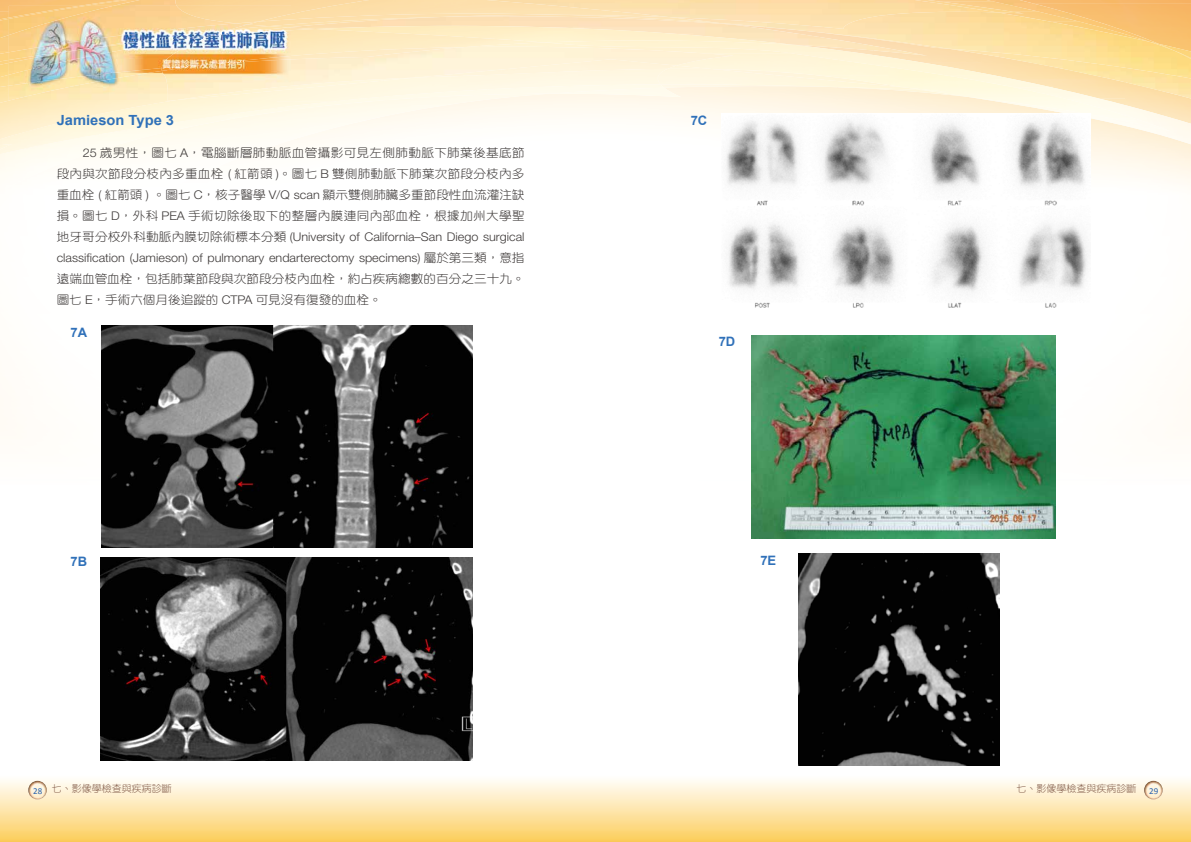
<style>
.page{position:relative;width:1191px;height:842px;background:#fff}
.page>*{position:absolute;margin:0;border:0;box-sizing:border-box;transform-origin:0 0}
.t1{font:700 14px "Arial";color:#3071b9;scale:1.05 1}
.t2{font:700 13px "Arial";letter-spacing:-.01em;color:#3071b9}
.t3{font:12px/21px "DF Yuan Std W3";letter-spacing:.005em;color:#3e3a39;text-align:justify;scale:1.05 1}
.t4{font:300 12px/21px "Helvetica Neue LT Pro";color:#3e3a39;scale:1.05 1}
.t5{font:10px "DF Yuan Std W3";color:#876250}
.t6{font:9px "Calibri";color:#2a62ae}
.s1{font-family:"Helvetica Neue LT Pro";font-weight:300}
.s2{font-family:"DF Yuan Std W3";font-weight:400}
</style>
<div class="page">
<img style="left:100px;top:557px;width:34px;height:175px">
<img style="left:1158px;top:0;width:33px;height:3px">
<img style="left:1158px;top:3px;width:33px;height:9px">
<img style="left:478px;top:97px;width:503px;height:239px">
<img style="left:1017px;top:111px;width:36px;height:225px">
<img style="left:411px;top:106px;width:67px;height:374px">
<img style="left:981px;top:111px;width:36px;height:225px">
<img style="left:1053px;top:335px;width:3px;height:145px">
<img style="left:967px;top:105px;width:98px;height:6px">
<img style="left:1128px;top:106px;width:35px;height:30px">
<img style="left:1053px;top:111px;width:67px;height:12px">
<img style="left:1162px;top:115px;width:29px;height:31px">
<img style="left:1111px;top:123px;width:18px;height:4px">
<div style="left:306px;top:101px;width:105px;height:29px;background:#fffbf0"></div>
<img style="left:410px;top:101px;width:140px;height:5px">
<img style="left:410px;top:105px;width:34px;height:6px">
<img style="left:305px;top:129px;width:23px;height:7px">
<img style="left:959px;top:100px;width:70px;height:5px">
<img style="left:1029px;top:100px;width:36px;height:10px">
<img style="left:1065px;top:100px;width:71px;height:21px">
<img style="left:1136px;top:119px;width:35px;height:12px">
<img style="left:1120px;top:120px;width:16px;height:4px">
<div style="left:734px;top:80px;width:189px;height:10px;background:#fff7dd"></div>
<img style="left:0;top:88px;width:9px;height:12px">
<img style="left:906px;top:88px;width:42px;height:4px">
<img style="left:948px;top:80px;width:243px;height:20px">
<img style="left:277px;top:102px;width:69px;height:10px">
<img style="left:345px;top:102px;width:36px;height:2px">
<img style="left:291px;top:56px;width:443px;height:45px">
<img style="left:383px;top:75px;width:107px;height:22px">
<div style="left:489px;top:78px;width:178px;height:11px;background:#fff9e7"></div>
<img style="left:277px;top:81px;width:106px;height:21px">
<img style="left:276px;top:101px;width:58px;height:7px">
<div style="left:416px;top:59px;width:254px;height:19px;background:#fff4db"></div>
<svg style="left:0;top:144px;width:12px;height:9px"></svg>
<img style="left:291px;top:29px;width:253px;height:27px">
<svg style="left:0;top:79px;width:9px;height:9px"></svg>
<img style="left:291px;top:47px;width:174px;height:12px">
<img style="left:0;top:67px;width:9px;height:12px">
<svg style="left:0;top:55px;width:9px;height:12px"></svg>
<img style="left:1024px;top:0;width:134px;height:12px">
<img style="left:1024px;top:1px;width:15px;height:10px">
<img style="left:1024px;top:11px;width:56px;height:1px">
<img style="left:670px;top:12px;width:521px;height:68px">
<img style="left:997px;top:0;width:27px;height:13px">
<img style="left:413px;top:0;width:584px;height:29px">
<img style="left:291px;top:0;width:379px;height:19px">
<img style="left:181px;top:0;width:232px;height:14px">
<img style="left:0;top:0;width:181px;height:55px">
<img style="left:0;top:0;width:160px;height:41px">
<svg style="left:0;top:732px;width:1191px;height:110px"></svg>
<img style="left:28px;top:781px;width:19px;height:18px;border-radius:9px">
<img style="left:1144px;top:781px;width:18px;height:18px;border-radius:9px">
<img style="left:177px;top:68px;width:114px;height:21px">
<img style="left:177px;top:89px;width:114px;height:11px">
<img style="left:11px;top:86px;width:166px;height:14px">
<img style="left:212px;top:30px;width:79px;height:38px">
<img style="left:9px;top:75px;width:201px;height:11px">
<img style="left:214px;top:56px;width:77px;height:8px">
<img style="left:248px;top:26px;width:40px;height:10px">
<img style="left:9px;top:60px;width:203px;height:15px">
<img style="left:248px;top:24px;width:21px;height:6px">
<img style="left:81px;top:23px;width:167px;height:37px">
<img style="left:9px;top:52px;width:72px;height:11px">
<svg style="left:0;top:11px;width:9px;height:10px"></svg>
<img style="left:236px;top:6px;width:55px;height:17px">
<img style="left:9px;top:6px;width:227px;height:46px">
<img style="left:9px;top:6px;width:104px;height:29px">
<img style="left:101px;top:325px;width:371px;height:223px">
<img style="left:101px;top:558px;width:372px;height:202px">
<img style="left:721px;top:113px;width:369px;height:204px">
<img style="left:798px;top:554px;width:201px;height:211px">
<img style="left:751px;top:336px;width:304px;height:203px">
<p class="t1" style="left:57px;top:111px;width:113px">Jamieson Type 3</p>
<p class="t3" style="left:57px;top:142px;width:447px;text-indent:26px"><span class="s1">25</span> 歲男性，圖七 <span class="s1">A</span>，電腦斷層肺動脈血管攝影可見左側肺動脈下肺葉後基底節段內與次節段分枝內多重血栓 <span class="s1">(</span> 紅箭頭 <span class="s1">)</span>。圖七 <span class="s1">B</span> 雙側肺動脈下肺葉次節段分枝內多重血栓 <span class="s1">(</span> 紅箭頭 <span class="s1">)</span> 。圖七 <span class="s1">C</span>，核子醫學 <span class="s1">V/Q scan</span> 顯示雙側肺臟多重節段性血流灌注缺損。圖七 <span class="s1">D</span>，外科 <span class="s1">PEA</span> 手術切除後取下的整層內膜連同內部血栓，根據加州大學聖</p>
<p class="t4" style="left:57px;top:226px;width:447px"><span class="s2">地牙哥分校外科動脈內膜切除術標本分類</span> (University of California–San Diego surgical classification (Jamieson) of pulmonary endarterectomy specimens) <span class="s2">屬於第三類，意指</span></p>
<p class="t3" style="left:57px;top:268px;width:447px">遠端血管血栓，包括肺葉節段與次節段分枝內血栓，約占疾病總數的百分之三十九。圖七 <span class="s1">E</span>，手術六個月後追蹤的 <span class="s1">CTPA</span> 可見沒有復發的血栓。</p>
<p class="t2" style="left:71px;top:324px;width:18px">7A</p>
<p class="t2" style="left:71px;top:552px;width:18px">7B</p>
<p class="t2" style="left:691px;top:111px;width:18px">7C</p>
<p class="t2" style="left:718px;top:333px;width:18px">7D</p>
<p class="t2" style="left:760px;top:552px;width:17px">7E</p>
<p class="t5" style="left:52px;top:783px;width:121px">七、影像學檢查與疾病診斷</p>
<p class="t5" style="left:1016px;top:783px;width:121px">七、影像學檢查與疾病診斷</p>
<p class="t6" style="left:33px;top:785px;width:11px">28</p>
<p class="t6" style="left:1149px;top:785px;width:11px">29</p>
</div>
